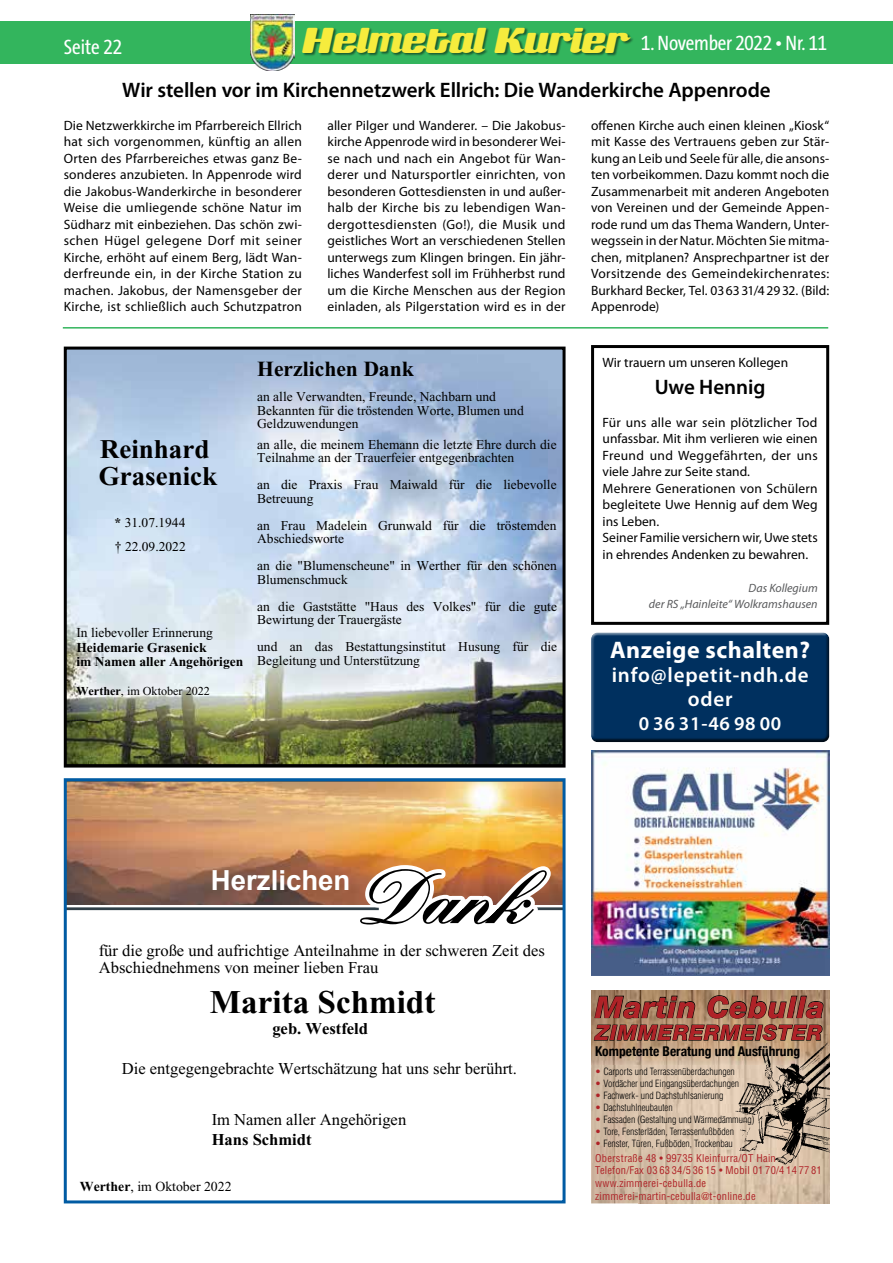
<style>
.page{position:relative;width:893px;height:1263px;background:#fff}
.page>*{position:absolute;margin:0;border:0;box-sizing:border-box;transform-origin:0 0}
.t1{font:700 33.15px "Times New Roman PS Std";color:#000}
.t2{font:italic 800 30px "Helvetica Neue LT";letter-spacing:.02em;color:#af2227}
.t3{font:700 27.6px "Arial";color:#fff}
.t4{font:700 27px/27px "Times New Roman PS Std";color:#000}
.t5{font:700 24px "Myriad Pro";letter-spacing:.02em;color:#fff}
.t6{font:700 21.6px "Times New Roman PS Std";color:#000}
.t7{font:600 21px "Myriad Pro";letter-spacing:-.005em;color:#000}
.t8{font:21px "The Sans Cd TF5";letter-spacing:-.01em;color:#fff}
.t9{font:600 21px/24px "Myriad Pro";letter-spacing:.04em;color:#fff;text-align:center}
.t10{font:italic 800 21px "Helvetica Neue LT";letter-spacing:.03em;color:#af2227}
.t11{font:600 19.5px "Myriad Pro";letter-spacing:.04em;color:#fff}
.t12{font:16.5px/16.5px "Times New Roman PS Std";color:#000}
.t13{font:700 16.5px "Times New Roman PS Std";color:#000}
.t14{font:13.8px "Times New Roman PS Std";color:#000}
.t15{font:13.5px/16.5px "Myriad Pro";letter-spacing:.01em;color:#000;text-align:justify}
.t16{font:13.5px/13.5px "Times New Roman PS Std";color:#000}
.t17{font:700 13.5px/13.5px "Times New Roman PS Std";color:#000}
.t18{font:700 condensed 13.5px "Helvetica Neue";color:#000}
.t19{font:12.15px "Times New Roman PS Std";color:#000}
.t20{font:italic 12px/16.5px "Myriad Pro";color:#58595b;text-align:right}
.t21{font:condensed 10.5px/12.6px "Helvetica";letter-spacing:.02em;color:#af2227}
.t22{font:300 condensed 9.75px "Helvetica";color:#000}
.s1{font-family:"Sneakers Script";font-stretch:condensed;font-size:42px;color:#f6ec3d}
.s2{font-weight:700}
.s3{color:#af2227}
</style>
<div class="page">
<div style="left:0;top:21px;width:893px;height:43px;background:#33b55d"></div>
<div style="left:303px;top:27px;width:331px;height:30px;background:#000;opacity:.5"></div>
<img style="left:251px;top:15px;width:43px;height:55px">
<div style="left:587px;top:631px;width:244px;height:110px;background:#dae1e7"></div>
<div style="left:588px;top:633px;width:243px;height:112px;background:#000;opacity:.75"></div>
<img style="left:591px;top:1065px;width:47px;height:138px">
<img style="left:638px;top:1065px;width:191px;height:138px">
<img style="left:591px;top:991px;width:238px;height:74px">
<svg style="left:593px;top:990px;width:231px;height:73px;background:#987b60"></svg>
<img style="left:735px;top:1042px;width:94px;height:122px">
<img style="left:68px;top:351px;width:494px;height:412px">
<div style="left:64px;top:347px;width:502px;height:420px;border:3px solid #000"></div>
<img style="left:68px;top:782px;width:494px;height:143px">
<div style="left:64px;top:778px;width:502px;height:425px;border:3px solid #005ba3"></div>
<img style="left:591px;top:751px;width:238px;height:225px">
<hr style="left:63px;top:327px;width:765px;height:2px;background:#33b55d">
<div style="left:591px;top:345px;width:238px;height:280px;border:3px solid #000"></div>
<h3 class="t8" style="left:64px;top:37px;width:38px">Seite</h3>
<h3 class="t8" style="left:302px;top:32px;width:527px"><span class="s1">Helmetal Kurier</span> 1. November 2022 • Nr. 11</h3>
<h3 class="t7" style="left:122px;top:76px;width:650px">Wir stellen vor im Kirchennetzwerk Ellrich: Die Wanderkirche Appenrode</h3>
<p class="t15" style="left:64px;top:117px;width:240px">Die Netzwerkkirche im Pfarrbereich Ellrich hat sich vorgenommen, künftig an allen Orten des Pfarrbereiches etwas ganz Be&shy;sonderes anzubieten. In Appenrode wird die Jakobus-Wanderkirche in besonderer Weise die umliegende schöne Natur im Südharz mit einbeziehen. Das schön zwi&shy;schen Hügel gelegene Dorf mit seiner Kirche, erhöht auf einem Berg, lädt Wan&shy;derfreunde ein, in der Kirche Station zu machen. Jakobus, der Namensgeber der Kirche, ist schließlich auch Schutzpatron</p>
<p class="t15" style="left:327px;top:117px;width:240px">aller Pilger und Wanderer. – Die Jakobus&shy;kirche Appenrode wird in besonderer Wei&shy;se nach und nach ein Angebot für Wan&shy;derer und Natursportler einrichten, von besonderen Gottesdiensten in und außer&shy;halb der Kirche bis zu lebendigen Wan&shy;dergottesdiensten (Go!), die Musik und geistliches Wort an verschiedenen Stellen unterwegs zum Klingen bringen. Ein jähr&shy;liches Wanderfest soll im Frühherbst rund um die Kirche Menschen aus der Region einladen, als Pilgerstation wird es in der</p>
<p class="t15" style="left:591px;top:117px;width:240px">offenen Kirche auch einen kleinen „Kiosk“ mit Kasse des Vertrauens geben zur Stär&shy;kung an Leib und Seele für alle, die ansons&shy;ten vorbeikommen. Dazu kommt noch die Zusammenarbeit mit anderen Angeboten von Vereinen und der Gemeinde Appen&shy;rode rund um das Thema Wandern, Unter&shy;wegssein in der Natur. Möchten Sie mitma&shy;chen, mitplanen? Ansprechpartner ist der Vorsitzende des Gemeindekirchenrates:<br>Burkhard Becker, Tel. 036331/42932. (Bild:<br>Appenrode)</p>
<h3 class="t6" style="left:257px;top:356px;width:158px">Herzlichen Dank</h3>
<p class="t16" style="left:257px;top:390px;width:268px">an alle Verwandten, Freunde, Nachbarn und<br>Bekannten für die tröstenden Worte, Blumen und<br>Geldzuwendungen</p>
<h3 class="t4" style="left:99px;top:436px;width:120px">Reinhard<br>Grasenick</h3>
<p class="t16" style="left:257px;top:437px;width:301px">an alle, die meinem Ehemann die letzte Ehre durch die<br>Teilnahme an der Trauerfeier entgegenbrachten</p>
<p class="t16" style="left:257px;top:478px;width:301px">an die Praxis Frau Maiwald für die liebevolle<br>Betreuung</p>
<p class="t16" style="left:257px;top:518px;width:301px">an Frau Madelein Grunwald für die tröstemden<br>Abschiedsworte</p>
<p class="t16" style="left:257px;top:559px;width:301px">an die "Blumenscheune" in Werther für den schönen<br>Blumenschmuck</p>
<p class="t16" style="left:257px;top:599px;width:301px">an die Gaststätte "Haus des Volkes" für die gute<br>Bewirtung der Trauergäste</p>
<p class="t16" style="left:257px;top:640px;width:302px">und an das Bestattungsinstitut Husung für die<br>Begleitung und Unterstützung</p>
<p class="t16" style="left:115px;top:510px;width:73px;line-height:24.2px"><span class="s2">*</span> 31.07.1944 † 22.09.2022</p>
<p class="t16" style="left:76px;top:626px;width:138px">In liebevoller Erinnerung</p>
<p class="t17" style="left:76px;top:641px;width:168px">Heidemarie Grasenick<br>im Namen aller Angehörigen</p>
<p class="t19" style="left:76px;top:684px;width:135px"><span class="s2">Werther</span>, im Oktober 2022</p>
<p class="t15" style="left:603px;top:354px;width:187px">Wir trauern um unseren Kollegen</p>
<h3 class="t7" style="left:655px;top:373px;width:112px">Uwe Hennig</h3>
<p class="t15" style="left:603px;top:414px;width:217px;text-align:left">Für uns alle war sein plötzlicher Tod unfassbar. Mit ihm verlieren wie einen<br>Freund und Weggefährten, der uns viele Jahre zur Seite stand.<br>Mehrere Generationen von Schülern begleitete Uwe Hennig auf dem Weg ins Leben.<br>Seiner Familie versichern wir, Uwe stets in ehrendes Andenken zu bewahren.</p>
<p class="t20" style="left:649px;top:579px;width:170px">Das Kollegium<br>der RS „Hainleite“ Wolkramshausen</p>
<h3 class="t5" style="left:610px;top:634px;width:201px">Anzeige schalten?</h3>
<h3 class="t9" style="left:612px;top:662px;width:198px">info@lepetit-ndh.de oder</h3>
<h3 class="t11" style="left:639px;top:711px;width:144px">0 36 31-46 98 00</h3>
<h3 class="t3" style="left:211px;top:860px;width:141px">Herzlichen</h3>
<p class="t12" style="left:99px;top:942px;width:448px">für die große und aufrichtige Anteilnahme in der schweren Zeit des<br>Abschiednehmens von meiner lieben Frau</p>
<h1 class="t1" style="left:210px;top:983px;width:227px">Marita Schmidt</h1>
<p class="t13" style="left:272px;top:1019px;width:97px">geb. Westfeld</p>
<p class="t12" style="left:122px;top:1060px;width:397px">Die entgegengebrachte Wertschätzung hat uns sehr berührt.</p>
<p class="t12" style="left:212px;top:1112px;width:196px">Im Namen aller Angehörigen</p>
<p class="t13" style="left:212px;top:1130px;width:101px">Hans Schmidt</p>
<p class="t14" style="left:80px;top:1179px;width:153px"><span class="s2">Werther</span>, im Oktober 2022</p>
<h2 class="t2" style="left:595px;top:989px;width:230px">Martin Cebulla</h2>
<h3 class="t10" style="left:595px;top:1020px;width:228px">ZIMMERERMEISTER</h3>
<p class="t18" style="left:595px;top:1040px;width:206px">Kompetente Beratung und Ausführung</p>
<p class="t22" style="left:595px;top:1065px;width:141px"><span class="s3">•</span> Carports und Terrassenüberdachungen</p>
<p class="t22" style="left:595px;top:1077px;width:145px"><span class="s3">•</span> Vordächer und Eingangsüberdachungen</p>
<p class="t22" style="left:595px;top:1089px;width:130px"><span class="s3">•</span> Fachwerk- und Dachstuhlsanierung</p>
<p class="t22" style="left:595px;top:1101px;width:79px"><span class="s3">•</span> Dachstuhlneubauten</p>
<p class="t22" style="left:595px;top:1113px;width:161px"><span class="s3">•</span> Fassaden (Gestaltung und Wärmedämmung)</p>
<p class="t22" style="left:595px;top:1125px;width:140px"><span class="s3">•</span> Tore, Fensterläden, Terrassenfußböden</p>
<p class="t22" style="left:595px;top:1137px;width:139px"><span class="s3">•</span> Fenster, Türen, Fußböden, Trockenbau</p>
<p class="t21" style="left:595px;top:1151px;width:228px">Oberstraße 48 • 99735 Kleinfurra/OT Hain Telefon/Fax 03 63 34/5 36 15 • Mobil 01 70/4 14 77 81 www.zimmerei-cebulla.de zimmerei-martin-cebulla@t-online.de</p>
</div>
